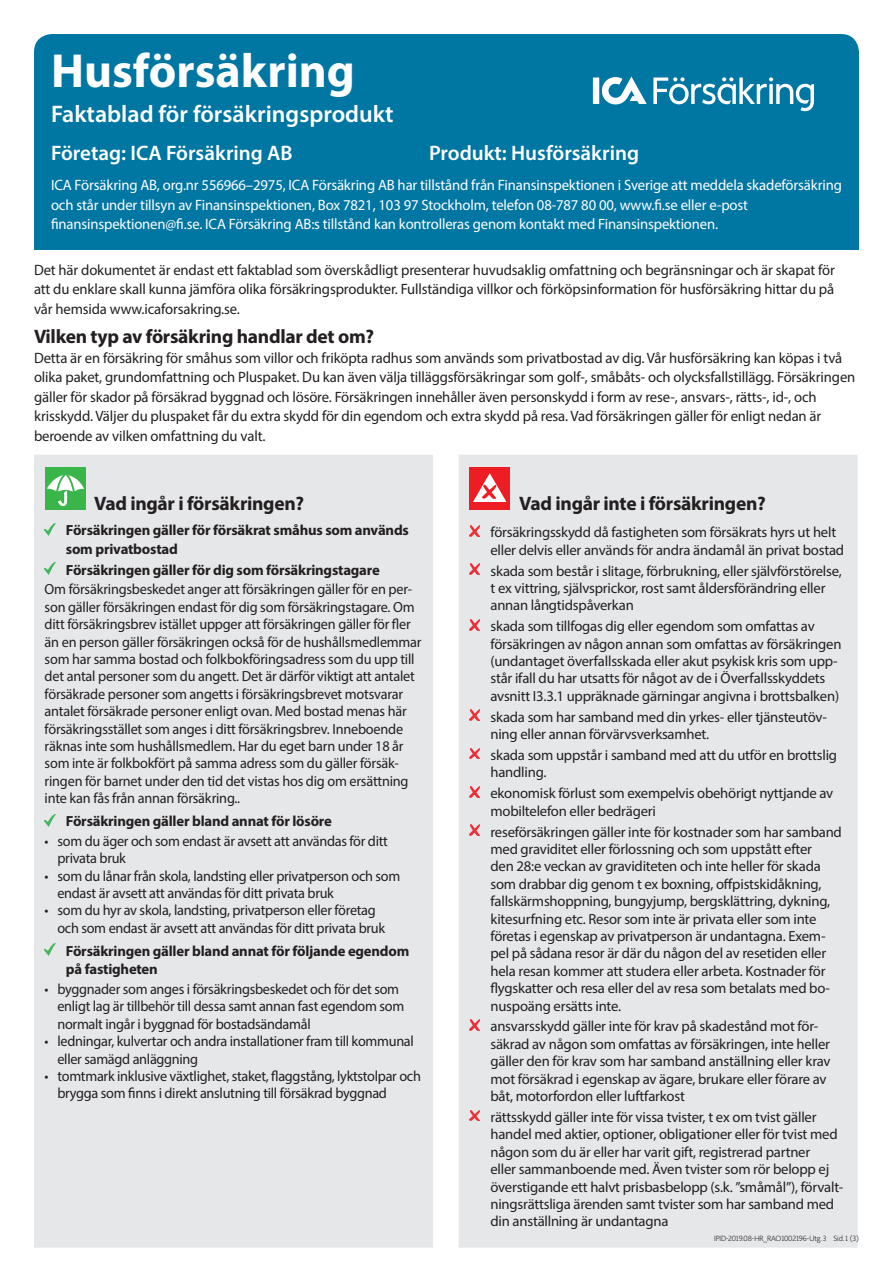
<style>
.page{position:relative;width:893px;height:1263px;background:#fff}
.page>*{position:absolute;margin:0;border:0;box-sizing:border-box;transform-origin:0 0}
.t1{font:700 48px "Myriad Pro";color:#fff}
.t2{font:600 24px "Myriad Pro";color:#fff}
.t3{font:600 21px "Myriad Pro";color:#fff}
.t4{font:700 19.5px "Myriad Pro";letter-spacing:-.015em;color:#231f20}
.t5{font:15px/19.5px "Myriad Pro";letter-spacing:-.01em;color:#231f20;text-align:justify}
.t6{font:15px/19.5px "Myriad Pro";letter-spacing:-.01em;color:#fff}
.t7{font:14.7px/17.4px "Myriad Pro";letter-spacing:-.015em;color:#231f20}
.t8{font:700 14.7px/18.8px "Myriad Pro";letter-spacing:-.015em;color:#231f20}
.t9{font:300 7.5px "ICA Text";letter-spacing:-.015em;color:#231f20}
</style>
<div class="page">
<div style="left:34px;top:34px;width:825px;height:216px;background:#0076a3;border-radius:18px"></div>
<div style="left:34px;top:455px;width:824px;height:792px;background:#e6e7e9"></div>
<div style="left:45px;top:467px;width:41px;height:43px;background:#3ab54a"></div>
<svg style="left:47px;top:471px;width:37px;height:35px"></svg>
<svg style="left:45px;top:523px;width:10px;height:12px"></svg>
<svg style="left:45px;top:563px;width:10px;height:12px"></svg>
<svg style="left:45px;top:814px;width:10px;height:12px"></svg>
<svg style="left:45px;top:944px;width:10px;height:12px"></svg>
<div style="left:469px;top:467px;width:41px;height:43px;background:#ee1d23"></div>
<svg style="left:473px;top:473px;width:33px;height:29px"></svg>
<svg style="left:469px;top:525px;width:11px;height:11px"></svg>
<svg style="left:469px;top:564px;width:11px;height:10px"></svg>
<svg style="left:469px;top:619px;width:11px;height:11px"></svg>
<svg style="left:469px;top:710px;width:11px;height:11px"></svg>
<svg style="left:469px;top:748px;width:11px;height:11px"></svg>
<svg style="left:469px;top:786px;width:11px;height:11px"></svg>
<svg style="left:469px;top:825px;width:11px;height:10px"></svg>
<svg style="left:469px;top:1019px;width:11px;height:11px"></svg>
<svg style="left:469px;top:1110px;width:11px;height:11px"></svg>
<div style="left:593px;top:77px;width:6px;height:27px;background:#fff"></div>
<svg style="left:602px;top:77px;width:45px;height:28px"></svg>
<svg style="left:653px;top:77px;width:161px;height:34px"></svg>
<h1 class="t1" style="left:51px;top:40px;width:305px">Husförsäkring</h1>
<h2 class="t2" style="left:51px;top:99px;width:344px">Faktablad för försäkringsprodukt</h2>
<h3 class="t3" style="left:51px;top:140px;width:243px">Företag: ICA Försäkring AB</h3>
<h3 class="t3" style="left:429px;top:140px;width:212px">Produkt: Husförsäkring</h3>
<p class="t6" style="left:51px;top:175px;width:792px">ICA Försäkring AB, org.nr 556966–2975, ICA Försäkring AB har tillstånd från Finansinspektionen i Sverige att meddela skadeförsäkring och står under tillsyn av Finansinspektionen, Box 7821, 103 97 Stockholm, telefon 08-787 80 00, www.fi.se eller e-post finansinspektionen@fi.se. ICA Försäkring AB:s tillstånd kan kontrolleras genom kontakt med Finansinspektionen.</p>
<p class="t5" style="left:34px;top:259px;width:802px">Det här dokumentet är endast ett faktablad som överskådligt presenterar huvudsaklig omfattning och begränsningar och är skapat för att du enklare skall kunna jämföra olika försäkringsprodukter. Fullständiga villkor och förköpsinformation för husförsäkring hittar du på vår hemsida www.icaforsakring.se.</p>
<h3 class="t4" style="left:34px;top:324px;width:342px">Vilken typ av försäkring handlar det om?</h3>
<p class="t5" style="left:34px;top:348px;width:823px;text-align:left">Detta är en försäkring för småhus som villor och friköpta radhus som används som privatbostad av dig. Vår husförsäkring kan köpas i två olika paket, grundomfattning och Pluspaket. Du kan även välja tilläggsförsäkringar som golf-, småbåts- och olycksfallstillägg. Försäkringen gäller för skador på försäkrad byggnad och lösöre. Försäkringen innehåller även personskydd i form av rese-, ansvars-, rätts-, id-, och krisskydd. Väljer du pluspaket får du extra skydd för din egendom och extra skydd på resa. Vad försäkringen gäller för enligt nedan är beroende av vilken omfattning du valt.</p>
<h3 class="t4" style="left:94px;top:491px;width:212px">Vad ingår i försäkringen?</h3>
<p class="t8" style="left:66px;top:520px;width:344px">Försäkringen gäller för försäkrat småhus som används som privatbostad</p>
<p class="t8" style="left:66px;top:560px;width:315px">Försäkringen gäller för dig som försäkringstagare</p>
<p class="t7" style="left:45px;top:580px;width:378px">Om försäkringsbeskedet anger att försäkringen gäller för en per&shy;son gäller försäkringen endast för dig som försäkringstagare. Om ditt försäkringsbrev istället uppger att försäkringen gäller för fler än en person gäller försäkringen också för de hushållsmedlemmar som har samma bostad och folkbokföringsadress som du upp till det antal personer som du angett. Det är därför viktigt att antalet försäkrade personer som angetts i försäkringsbrevet motsvarar antalet försäkrade personer enligt ovan. Med bostad menas här försäkringsstället som anges i ditt försäkringsbrev. Inneboende räknas inte som hushållsmedlem. Har du eget barn under 18 år som inte är folkbokfört på samma adress som du gäller försäk&shy;ringen för barnet under den tid det vistas hos dig om ersättning inte kan fås från annan försäkring..</p>
<p class="t8" style="left:66px;top:811px;width:268px">Försäkringen gäller bland annat för lösöre</p>
<p class="t7" style="left:57px;top:832px;width:332px;text-indent:-13px">• som du äger och som endast är avsett att användas för ditt privata bruk</p>
<p class="t7" style="left:57px;top:867px;width:344px;text-indent:-13px">• som du lånar från skola, landsting eller privatperson och som endast är avsett att användas för ditt privata bruk</p>
<p class="t7" style="left:57px;top:901px;width:329px;text-indent:-13px">• som du hyr av skola, landsting, privatperson eller företag och som endast är avsett att användas för ditt privata bruk</p>
<p class="t8" style="left:66px;top:941px;width:345px">Försäkringen gäller bland annat för följande egendom på fastigheten</p>
<p class="t7" style="left:57px;top:980px;width:348px;text-indent:-13px">• byggnader som anges i försäkringsbeskedet och för det som enligt lag är tillbehör till dessa samt annan fast egendom som normalt ingår i byggnad för bostadsändamål</p>
<p class="t7" style="left:57px;top:1032px;width:358px;text-indent:-13px">• ledningar, kulvertar och andra installationer fram till kommunal eller samägd anläggning</p>
<p class="t7" style="left:57px;top:1067px;width:365px;text-indent:-13px">• tomtmark inklusive växtlighet, staket, flaggstång, lyktstolpar och brygga som finns i direkt anslutning till försäkrad byggnad</p>
<h3 class="t4" style="left:519px;top:491px;width:248px">Vad ingår inte i försäkringen?</h3>
<p class="t7" style="left:490px;top:523px;width:355px">försäkringsskydd då fastigheten som försäkrats hyrs ut helt eller delvis eller används för andra ändamål än privat bostad</p>
<p class="t7" style="left:490px;top:562px;width:353px">skada som består i slitage, förbrukning, eller självförstörelse, t ex vittring, självsprickor, rost samt åldersförändring eller annan långtidspåverkan</p>
<p class="t7" style="left:490px;top:617px;width:353px">skada som tillfogas dig eller egendom som omfattas av försäkringen av någon annan som omfattas av försäkringen (undantaget överfallsskada eller akut psykisk kris som upp&shy;står ifall du har utsatts för något av de i Överfallsskyddets avsnitt I3.3.1 uppräknade gärningar angivna i brottsbalken)</p>
<p class="t7" style="left:490px;top:708px;width:338px">skada som har samband med din yrkes- eller tjänsteutöv&shy;ning eller annan förvärvsverksamhet.</p>
<p class="t7" style="left:490px;top:746px;width:348px">skada som uppstår i samband med att du utför en brottslig handling.</p>
<p class="t7" style="left:490px;top:784px;width:344px">ekonomisk förlust som exempelvis obehörigt nyttjande av mobiltelefon eller bedrägeri</p>
<p class="t7" style="left:490px;top:823px;width:353px">reseförsäkringen gäller inte för kostnader som har samband med graviditet eller förlossning och som uppstått efter<br>den 28:e veckan av graviditeten och inte heller för skada som drabbar dig genom t ex boxning, offpistskidåkning, fallskärmshoppning, bungyjump, bergsklättring, dykning, kitesurfning etc. Resor som inte är privata eller som inte företas i egenskap av privatperson är undantagna. Exem&shy;pel på sådana resor är där du någon del av resetiden eller hela resan kommer att studera eller arbeta. Kostnader för flygskatter och resa eller del av resa som betalats med bo&shy;nuspoäng ersätts inte.</p>
<p class="t7" style="left:490px;top:1017px;width:342px">ansvarsskydd gäller inte för krav på skadestånd mot för&shy;säkrad av någon som omfattas av försäkringen, inte heller gäller den för krav som har samband anställning eller krav mot försäkrad i egenskap av ägare, brukare eller förare av båt, motorfordon eller luftfarkost</p>
<p class="t7" style="left:490px;top:1108px;width:354px">rättsskydd gäller inte för vissa tvister, t ex om tvist gäller handel med aktier, optioner, obligationer eller för tvist med någon som du är eller har varit gift, registrerad partner<br>eller sammanboende med. Även tvister som rör belopp ej överstigande ett halvt prisbasbelopp (s.k. ”småmål”), förvalt&shy;ningsrättsliga ärenden samt tvister som har samband med din anställning är undantagna</p>
<p class="t9" style="left:714px;top:1234px;width:146px">IPID-2019.08-HR_RAO1002196-Utg. 3 Sid. 1 (3)</p>
</div>
